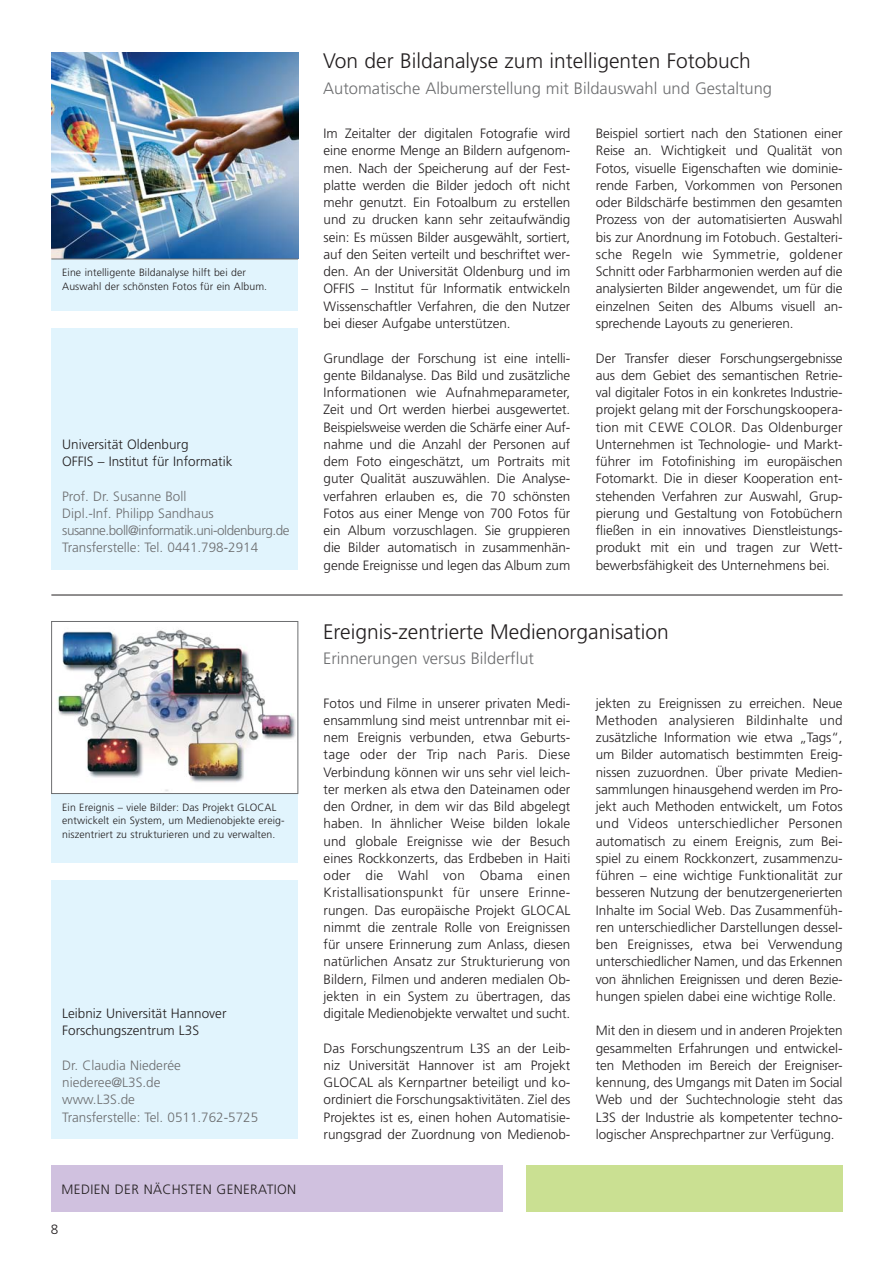
<style>
.page{position:relative;width:894px;height:1264px;background:#fff}
.page>*{position:absolute;margin:0;border:0;box-sizing:border-box;transform-origin:0 0}
.t1{font:300 21px "Frutiger";color:#231f20}
.t2{font:300 16.5px "Frutiger";color:#6d6e70}
.t3{font:300 13.5px/17.2px "Frutiger";letter-spacing:-.005em;color:#231f20;text-align:justify}
.t4{font:300 13.5px/17.2px "Frutiger";color:#6d6e70}
.t5{font:300 13.5px "Frutiger";letter-spacing:.03em;color:#231f20}
.t6{font:300 10.5px/13.5px "Frutiger";letter-spacing:.01em;color:#231f20}
</style>
<div class="page">
<div style="left:51px;top:1165px;width:452px;height:47px;background:#d0c1df"></div>
<div style="left:526px;top:1165px;width:316px;height:47px;background:#cae092"></div>
<div style="left:51px;top:254px;width:247px;height:57px;background:#e1f4fd"></div>
<div style="left:51px;top:328px;width:247px;height:241px;background:#e1f4fd"></div>
<hr style="left:51px;top:595px;width:791px;height:1px;background:#231f20">
<div style="left:51px;top:785px;width:247px;height:78px;background:#e1f4fd"></div>
<div style="left:51px;top:880px;width:247px;height:259px;background:#e1f4fd"></div>
<img style="left:53px;top:629px;width:243px;height:163px">
<div style="left:51px;top:621px;width:247px;height:173px;border:1px solid #6d6e70"></div>
<img style="left:51px;top:52px;width:247px;height:207px">
<hr style="left:51px;top:259px;width:247px;height:1px;background:#6d6e70">
<p class="t6" style="left:62px;top:266px;width:206px">Eine intelligente Bildanalyse hilft bei der<br>Auswahl der schönsten Fotos für ein Album.</p>
<p class="t3" style="left:62px;top:436px;width:172px">Universität Oldenburg<br>OFFIS – Institut für Informatik</p>
<p class="t4" style="left:62px;top:488px;width:229px">Prof. Dr. Susanne Boll<br>Dipl.-Inf. Philipp Sandhaus susanne.boll@informatik.uni-oldenburg.de Transferstelle: Tel. 0441.798-2914</p>
<p class="t6" style="left:62px;top:801px;width:224px">Ein Ereignis – viele Bilder: Das Projekt GLOCAL entwickelt ein System, um Medienobjekte ereig&shy;niszentriert zu strukturieren und zu verwalten.</p>
<p class="t3" style="left:62px;top:1005px;width:166px">Leibniz Universität Hannover<br>Forschungszentrum L3S</p>
<p class="t4" style="left:62px;top:1057px;width:198px">Dr. Claudia Niederée niederee@L3S.de<br>www.L3S.de<br>Transferstelle: Tel. 0511.762-5725</p>
<p class="t5" style="left:62px;top:1183px;width:236px">MEDIEN DER NÄCHSTEN GENERATION</p>
<p class="t3" style="left:51px;top:1221px;width:9px">8</p>
<h1 class="t1" style="left:323px;top:52px;width:429px">Von der Bildanalyse zum intelligenten Fotobuch</h1>
<p class="t2" style="left:323px;top:81px;width:450px">Automatische Albumerstellung mit Bildauswahl und Gestaltung</p>
<p class="t3" style="left:323px;top:126px;width:248px">Im Zeitalter der digitalen Fotografie wird eine enorme Menge an Bildern aufgenom&shy;men. Nach der Speicherung auf der Fest&shy;platte werden die Bilder jedoch oft nicht mehr genutzt. Ein Fotoalbum zu erstellen und zu drucken kann sehr zeitaufwändig sein: Es müssen Bilder ausgewählt, sortiert, auf den Seiten verteilt und beschriftet wer&shy;den. An der Universität Oldenburg und im OFFIS – Institut für Informatik entwickeln Wissenschaftler Verfahren, die den Nutzer bei dieser Aufgabe unterstützen.</p>
<p class="t3" style="left:323px;top:350px;width:248px">Grundlage der Forschung ist eine intelli&shy;gente Bildanalyse. Das Bild und zusätzliche Informationen wie Aufnahmeparameter, Zeit und Ort werden hierbei ausgewertet.<br>Beispielsweise werden die Schärfe einer Auf&shy;nahme und die Anzahl der Personen auf dem Foto eingeschätzt, um Portraits mit guter Qualität auszuwählen. Die Analyse&shy;verfahren erlauben es, die 70 schönsten Fotos aus einer Menge von 700 Fotos für ein Album vorzuschlagen. Sie gruppieren die Bilder automatisch in zusammenhän&shy;gende Ereignisse und legen das Album zum</p>
<p class="t3" style="left:596px;top:126px;width:248px">Beispiel sortiert nach den Stationen einer Reise an. Wichtigkeit und Qualität von Fotos, visuelle Eigenschaften wie dominie&shy;rende Farben, Vorkommen von Personen oder Bildschärfe bestimmen den gesamten Prozess von der automatisierten Auswahl bis zur Anordnung im Fotobuch. Gestalteri&shy;sche Regeln wie Symmetrie, goldener Schnitt oder Farbharmonien werden auf die analysierten Bilder angewendet, um für die einzelnen Seiten des Albums visuell an&shy;sprechende Layouts zu generieren.</p>
<p class="t3" style="left:596px;top:350px;width:248px">Der Transfer dieser Forschungsergebnisse aus dem Gebiet des semantischen Retrie&shy;val digitaler Fotos in ein konkretes Industrie&shy;projekt gelang mit der Forschungskoopera&shy;tion mit CEWE COLOR. Das Oldenburger Unternehmen ist Technologie- und Markt&shy;führer im Fotofinishing im europäischen Fotomarkt. Die in dieser Kooperation ent&shy;stehenden Verfahren zur Auswahl, Grup&shy;pierung und Gestaltung von Fotobüchern fließen in ein innovatives Dienstleistungs&shy;produkt mit ein und tragen zur Wett&shy;bewerbsfähigkeit des Unternehmens bei.</p>
<h1 class="t1" style="left:323px;top:622px;width:347px">Ereignis-zentrierte Medienorganisation</h1>
<p class="t2" style="left:323px;top:651px;width:212px">Erinnerungen versus Bilderflut</p>
<p class="t3" style="left:323px;top:695px;width:248px">Fotos und Filme in unserer privaten Medi&shy;ensammlung sind meist untrennbar mit ei&shy;nem Ereignis verbunden, etwa Geburts&shy;tage oder der Trip nach Paris. Diese Verbindung können wir uns sehr viel leich&shy;ter merken als etwa den Dateinamen oder den Ordner, in dem wir das Bild abgelegt haben. In ähnlicher Weise bilden lokale und globale Ereignisse wie der Besuch eines Rockkonzerts, das Erdbeben in Haiti oder die Wahl von Obama einen Kristallisationspunkt für unsere Erinne&shy;rungen. Das europäische Projekt GLOCAL nimmt die zentrale Rolle von Ereignissen für unsere Erinnerung zum Anlass, diesen natürlichen Ansatz zur Strukturierung von Bildern, Filmen und anderen medialen Ob&shy;jekten in ein System zu übertragen, das digitale Medienobjekte verwaltet und sucht.</p>
<p class="t3" style="left:323px;top:1040px;width:248px">Das Forschungszentrum L3S an der Leib&shy;niz Universität Hannover ist am Projekt GLOCAL als Kernpartner beteiligt und ko&shy;ordiniert die Forschungsaktivitäten. Ziel des Projektes ist es, einen hohen Automatisie&shy;rungsgrad der Zuordnung von Medienob-</p>
<p class="t3" style="left:596px;top:695px;width:248px">jekten zu Ereignissen zu erreichen. Neue Methoden analysieren Bildinhalte und zusätzliche Information wie etwa „Tags“, um Bilder automatisch bestimmten Ereig&shy;nissen zuzuordnen. Über private Medien&shy;sammlungen hinausgehend werden im Pro&shy;jekt auch Methoden entwickelt, um Fotos und Videos unterschiedlicher Personen automatisch zu einem Ereignis, zum Bei&shy;spiel zu einem Rockkonzert, zusammenzu&shy;führen – eine wichtige Funktionalität zur besseren Nutzung der benutzergenerierten Inhalte im Social Web. Das Zusammenfüh&shy;ren unterschiedlicher Darstellungen dessel&shy;ben Ereignisses, etwa bei Verwendung unterschiedlicher Namen, und das Erkennen von ähnlichen Ereignissen und deren Bezie&shy;hungen spielen dabei eine wichtige Rolle.</p>
<p class="t3" style="left:596px;top:1023px;width:248px">Mit den in diesem und in anderen Projekten gesammelten Erfahrungen und entwickel&shy;ten Methoden im Bereich der Ereigniser&shy;kennung, des Umgangs mit Daten im Social Web und der Suchtechnologie steht das L3S der Industrie als kompetenter techno&shy;logischer Ansprechpartner zur Verfügung.</p>
</div>
